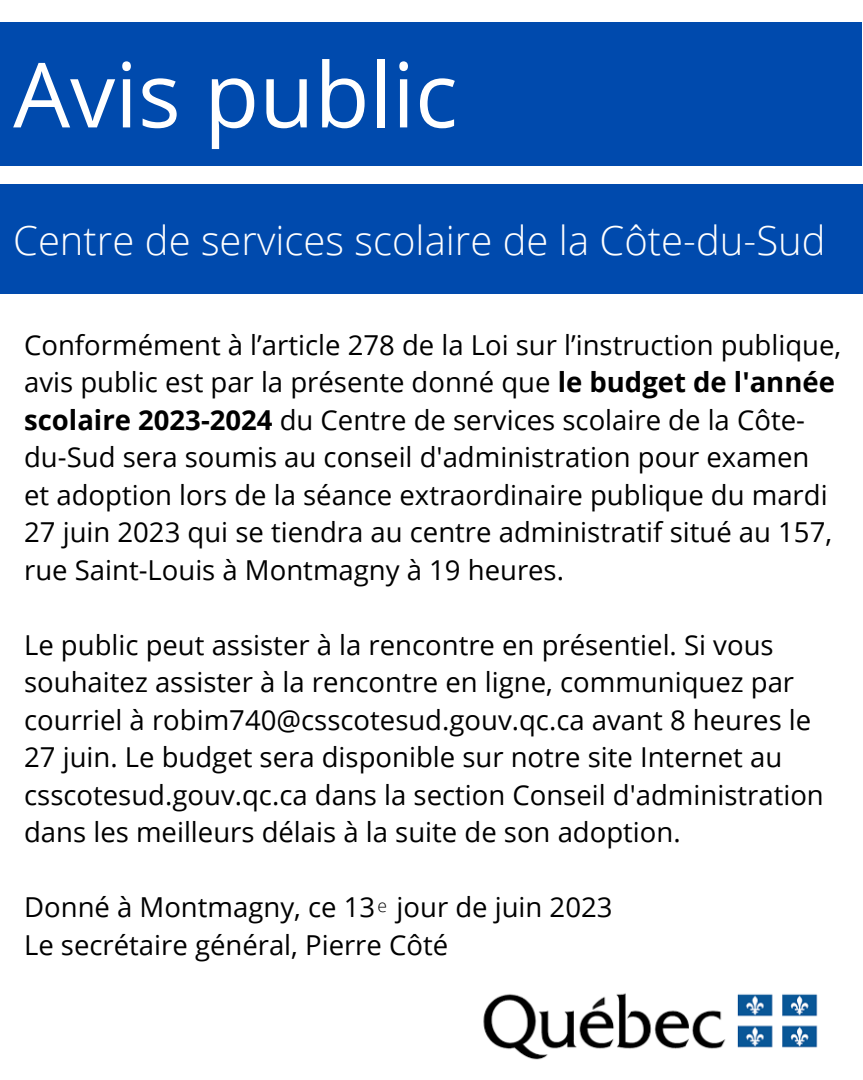
<style>
.page{position:relative;width:863px;height:1080px;background:#fff}
.page>*{position:absolute;margin:0;border:0;box-sizing:border-box;transform-origin:0 0}
.t1{font:90px "Open Sans";color:#fff}
.t2{font:300 40px "Open Sans";color:#fff}
.t3{font:27.5px/37.5px "Open Sans";color:#000}
.t4{font:300 17.5px "Open Sans";color:#000}
.s1{font-weight:700}
</style>
<div class="page">
<div style="left:0;top:23px;width:862px;height:143px;background:#004aad"></div>
<div style="left:0;top:184px;width:862px;height:110px;background:#004aad"></div>
<img style="left:483px;top:993px;width:335px;height:67px">
<p class="t1" style="left:13px;top:31px;width:446px">Avis public</p>
<p class="t2" style="left:13px;top:213px;width:813px">Centre de services scolaire de la Côte-du-Sud</p>
<p class="t3" style="left:24px;top:326px;width:818px">Conformément à l’article 278 de la Loi sur l’instruction publique, avis public est par la présente donné que <span class="s1">le budget de l'année scolaire 2023-2024</span> du Centre de services scolaire de la Côte&shy;du-Sud sera soumis au conseil d'administration pour examen et adoption lors de la séance extraordinaire publique du mardi 27 juin 2023 qui se tiendra au centre administratif situé au 157, rue Saint-Louis à Montmagny à 19 heures.</p>
<p class="t3" style="left:24px;top:626px;width:801px">Le public peut assister à la rencontre en présentiel. Si vous souhaitez assister à la rencontre en ligne, communiquez par courriel à robim740@csscotesud.gouv.qc.ca avant 8 heures le 27 juin. Le budget sera disponible sur notre site Internet au csscotesud.gouv.qc.ca dans la section Conseil d'administration dans les meilleurs délais à la suite de son adoption.</p>
<p class="t3" style="left:24px;top:888px;width:590px">Donné à Montmagny, ce 13 jour de juin 2023</p>
<p class="t3" style="left:24px;top:926px;width:425px">Le secrétaire général, Pierre Côté</p>
<p class="t4" style="left:377px;top:893px;width:11px">e</p>
</div>
